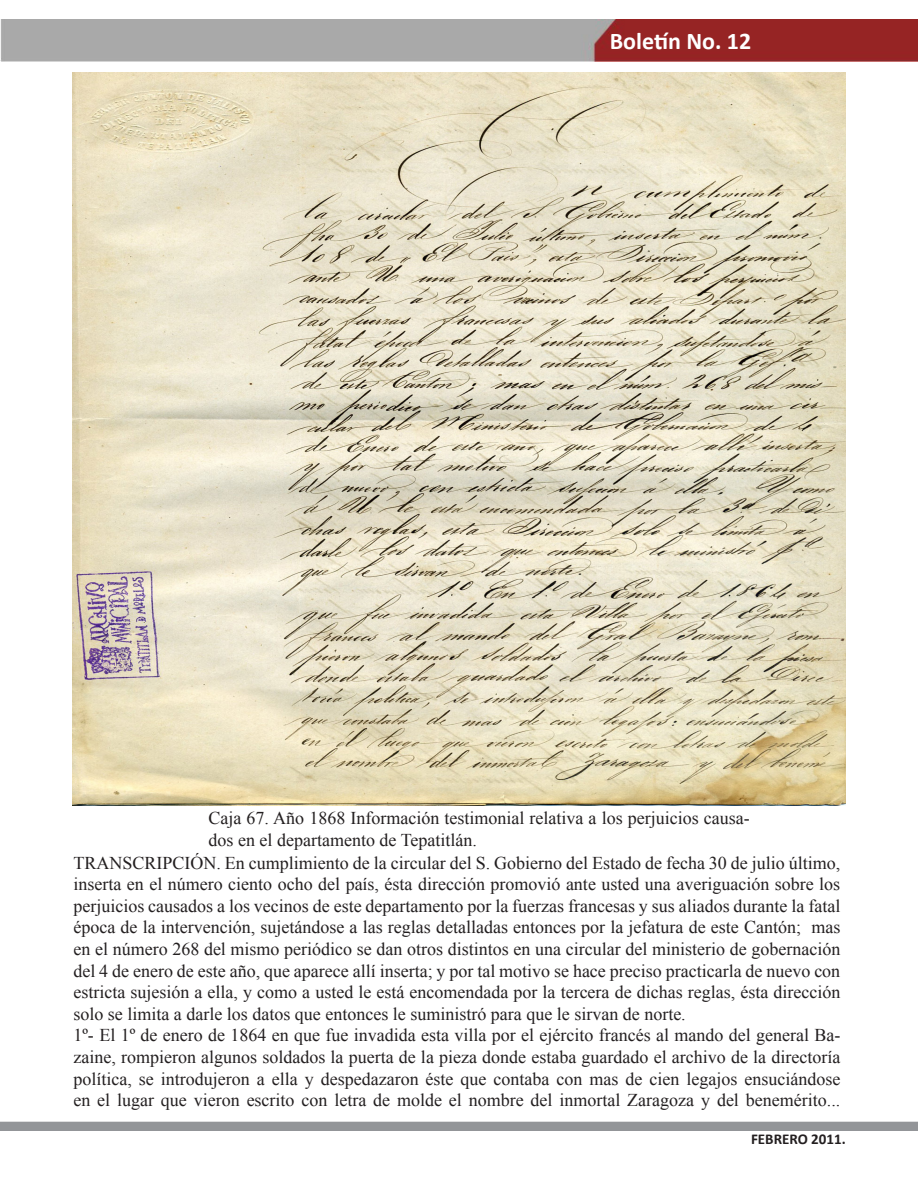
<style>
.page{position:relative;width:918px;height:1188px;background:#fff}
.page>*{position:absolute;margin:0;border:0;box-sizing:border-box;transform-origin:0 0}
.t1{font:700 24px "Calibri";color:#fff}
.t2{font:18px/21.6px "Times New Roman";color:#231f20;text-align:justify}
.t3{font:700 15px "Calibri";color:#231f20}
</style>
<div class="page">
<img style="left:0;top:20px;width:918px;height:41px">
<div style="left:0;top:1122px;width:918px;height:9px;background:#939598"></div>
<img style="left:72px;top:72px;width:774px;height:733px">
<h1 class="t1" style="left:610px;top:26px;width:143px">Boletín No. 12</h1>
<p class="t2" style="left:209px;top:807px;width:543px">Caja 67. Año 1868 Información testimonial relativa a los perjuicios causa&shy;dos en el departamento de Tepatitlán.</p>
<p class="t2" style="left:73px;top:851px;width:768px">TRANSCRIPCIÓN. En cumplimiento de la circular del S. Gobierno del Estado de fecha 30 de julio último, inserta en el número ciento ocho del país, ésta dirección promovió ante usted una averiguación sobre los perjuicios causados a los vecinos de este departamento por la fuerzas francesas y sus aliados durante la fatal época de la intervención, sujetándose a las reglas detalladas entonces por la jefatura de este Cantón; mas en el número 268 del mismo periódico se dan otros distintos en una circular del ministerio de gobernación del 4 de enero de este año, que aparece allí inserta; y por tal motivo se hace preciso practicarla de nuevo con estricta sujesión a ella, y como a usted le está encomendada por la tercera de dichas reglas, ésta dirección solo se limita a darle los datos que entonces le suministró para que le sirvan de norte.</p>
<p class="t2" style="left:73px;top:1024px;width:768px">1º- El 1º de enero de 1864 en que fue invadida esta villa por el ejército francés al mando del general Ba&shy;zaine, rompieron algunos soldados la puerta de la pieza donde estaba guardado el archivo de la directoría política, se introdujeron a ella y despedazaron éste que contaba con mas de cien legajos ensuciándose en el lugar que vieron escrito con letra de molde el nombre del inmortal Zaragoza y del benemérito...</p>
<p class="t3" style="left:751px;top:1130px;width:96px">FEBRERO 2011.</p>
</div>
